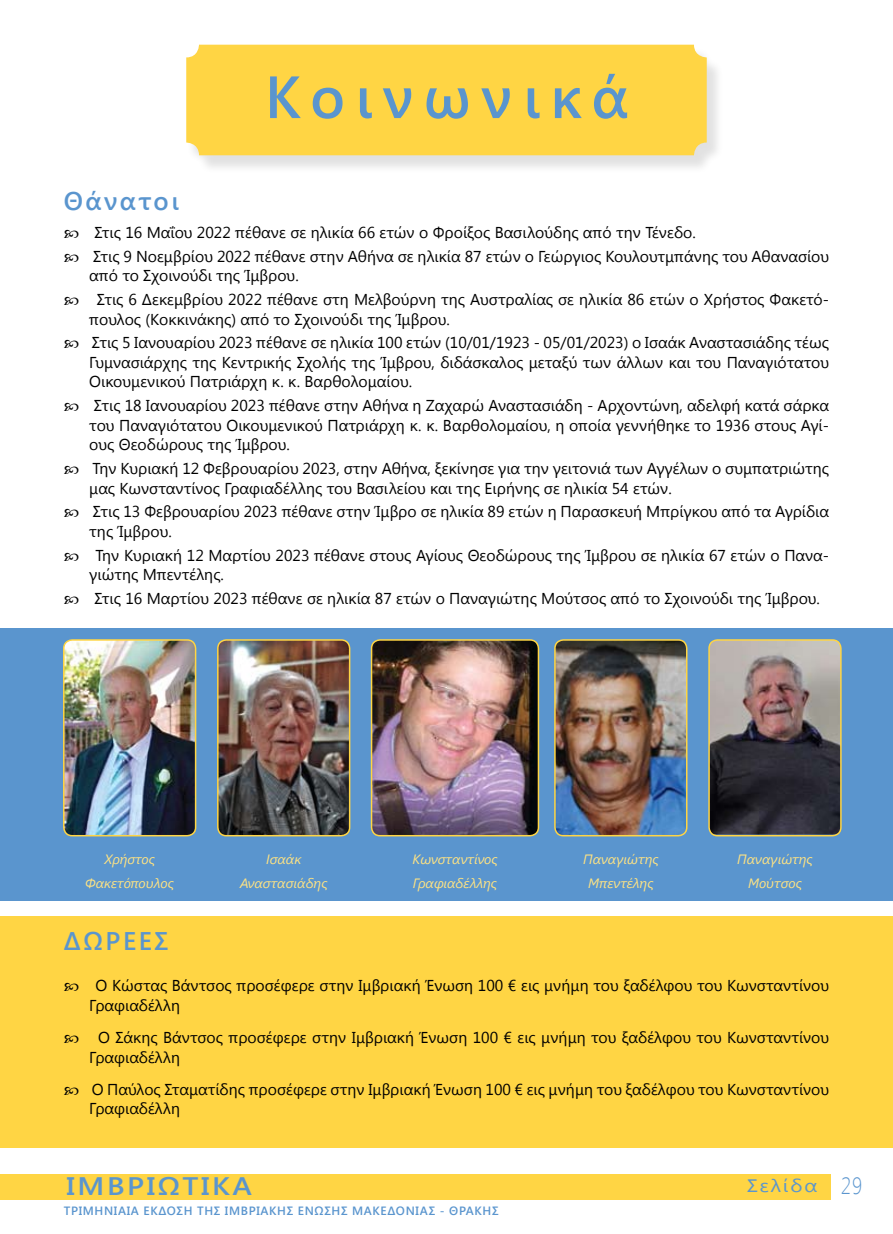
<style>
.page{position:relative;width:893px;height:1234px;background:#fff}
.page>*{position:absolute;margin:0;border:0;box-sizing:border-box;transform-origin:0 0}
.t1{font:600 59.4px "Segoe UI";letter-spacing:.18em;color:#5a95ce}
.t2{font:600 25.5px "Segoe UI";letter-spacing:.1em;color:#5a95ce}
.t3{font:600 25.2px "Segoe UI";letter-spacing:.09em;color:#5a95ce;scale:1.15 1}
.t4{font:18px "Segoe UI";letter-spacing:.09em;color:#5a95ce;scale:1.15 1}
.t5{font:15.75px/19.5px "Segoe UI";color:#000}
.t6{font:italic 13.5px/23.7px "Segoe UI";color:#ffe382;text-align:center}
.t7{font:600 12px "Segoe UI";letter-spacing:.055em;color:#5a95ce}
.s1{font-weight:300;font-size:23.4px}
</style>
<div class="page">
<div style="left:0;top:1173px;width:830px;height:25px;background:#ffd544"></div>
<div style="left:0;top:915px;width:893px;height:231px;background:#ffd544"></div>
<div style="left:186px;top:47px;width:544px;height:134px;background:#000;opacity:.12"></div>
<div style="left:186px;top:45px;width:521px;height:110px;background:#ffd544;border-radius:13px"></div>
<div style="left:0;top:628px;width:893px;height:272px;background:#5a95ce"></div>
<img style="left:64px;top:639px;width:132px;height:196px">
<div style="left:63px;top:639px;width:133px;height:197px;border:2px solid #ffd544;border-radius:9px"></div>
<img style="left:218px;top:639px;width:132px;height:196px">
<div style="left:217px;top:639px;width:133px;height:197px;border:2px solid #ffd544;border-radius:9px"></div>
<img style="left:372px;top:639px;width:166px;height:196px">
<div style="left:371px;top:639px;width:168px;height:197px;border:2px solid #ffd544;border-radius:9px"></div>
<img style="left:555px;top:639px;width:132px;height:196px">
<div style="left:554px;top:639px;width:133px;height:197px;border:2px solid #ffd544;border-radius:9px"></div>
<img style="left:709px;top:642px;width:132px;height:191px">
<div style="left:708px;top:639px;width:134px;height:197px;border:2px solid #ffd544;border-radius:9px"></div>
<h1 class="t1" style="left:265px;top:55px;width:364px">Κοινωνικά</h1>
<h2 class="t2" style="left:64px;top:183px;width:117px">Θάνατοι</h2>
<p class="t5" style="left:93px;top:220px;width:738px;line-height:23.7px">Στις 16 Μαΐου 2022 πέθανε σε ηλικία 66 ετών ο Φροίξος Βασιλούδης από την Τένεδο.<br>Στις 9 Νοεμβρίου 2022 πέθανε στην Αθήνα σε ηλικία 87 ετών ο Γεώργιος Κουλουτμπάνης του Αθανασίου</p>
<p class="t5" style="left:97px;top:263px;width:734px;line-height:23.7px;text-indent:-8px">από το Σχοινούδι της Ίμβρου.<br>Στις 6 Δεκεμβρίου 2022 πέθανε στη Μελβούρνη της Αυστραλίας σε ηλικία 86 ετών ο Χρήστος Φακετό-</p>
<p class="t5" style="left:89px;top:306px;width:741px;line-height:23.7px">πουλος (Κοκκινάκης) από το Σχοινούδι της Ίμβρου.<br>Στις 5 Ιανουαρίου 2023 πέθανε σε ηλικία 100 ετών (10/01/1923 - 05/01/2023) ο Ισαάκ Αναστασιάδης τέως</p>
<p class="t5" style="left:89px;top:352px;width:741px">Γυμνασιάρχης της Κεντρικής Σχολής της Ίμβρου, διδάσκαλος μεταξύ των άλλων και του Παναγιότατου<br>Οικουμενικού Πατριάρχη κ. κ. Βαρθολομαίου.</p>
<p class="t5" style="left:89px;top:395px;width:741px;text-align:justify">Στις 18 Ιανουαρίου 2023 πέθανε στην Αθήνα η Ζαχαρώ Αναστασιάδη - Αρχοντώνη, αδελφή κατά σάρκα του Παναγιότατου Οικουμενικού Πατριάρχη κ. κ. Βαρθολομαίου, η οποία γεννήθηκε το 1936 στους Αγί&shy;ους Θεοδώρους της Ίμβρου.</p>
<p class="t5" style="left:89px;top:458px;width:741px">Την Κυριακή 12 Φεβρουαρίου 2023, στην Αθήνα, ξεκίνησε για την γειτονιά των Αγγέλων ο συμπατριώτης μας Κωνσταντίνος Γραφιαδέλλης του Βασιλείου και της Ειρήνης σε ηλικία 54 ετών.</p>
<p class="t5" style="left:89px;top:501px;width:741px">Στις 13 Φεβρουαρίου 2023 πέθανε στην Ίμβρο σε ηλικία 89 ετών η Παρασκευή Μπρίγκου από τα Αγρίδια της Ίμβρου.</p>
<p class="t5" style="left:89px;top:544px;width:741px;text-indent:6px">Την Κυριακή 12 Μαρτίου 2023 πέθανε στους Αγίους Θεοδώρους της Ίμβρου σε ηλικία 67 ετών ο Πανα&shy;γιώτης Μπεντέλης.</p>
<p class="t5" style="left:94px;top:587px;width:727px">Στις 16 Μαρτίου 2023 πέθανε σε ηλικία 87 ετών ο Παναγιώτης Μούτσος από το Σχοινούδι της Ίμβρου.</p>
<p class="t6" style="left:85px;top:846px;width:90px">Χρήστος<br>Φακετόπουλος</p>
<p class="t6" style="left:240px;top:846px;width:89px">Ισαάκ<br>Αναστασιάδης</p>
<p class="t6" style="left:412px;top:846px;width:87px;text-align:left">Κωνσταντίνος<br>Γραφιαδέλλης</p>
<p class="t6" style="left:583px;top:846px;width:77px">Παναγιώτης<br>Μπεντέλης</p>
<p class="t6" style="left:737px;top:846px;width:77px">Παναγιώτης<br>Μούτσος</p>
<h2 class="t2" style="left:64px;top:923px;width:106px">ΔΩΡΕΕΣ</h2>
<p class="t5" style="left:89px;top:974px;width:741px;text-indent:6px">Ο Κώστας Βάντσος προσέφερε στην Ιμβριακή Ένωση 100 € εις μνήμη του ξαδέλφου του Κωνσταντίνου<br>Γραφιαδέλλη</p>
<p class="t5" style="left:89px;top:1026px;width:741px;text-indent:9px">Ο Σάκης Βάντσος προσέφερε στην Ιμβριακή Ένωση 100 € εις μνήμη του ξαδέλφου του Κωνσταντίνου<br>Γραφιαδέλλη</p>
<p class="t5" style="left:89px;top:1078px;width:741px">Ο Παύλος Σταματίδης προσέφερε στην Ιμβριακή Ένωση 100 € εις μνήμη του ξαδέλφου του Κωνσταντίνου<br>Γραφιαδέλλη</p>
<h3 class="t3" style="left:66px;top:1168px;width:163px">ΙΜΒΡΙΩΤΙΚΑ</h3>
<p class="t7" style="left:64px;top:1201px;width:436px">ΤΡΙΜΗΝΙΑΙΑ ΕΚΔΟΣΗ ΤΗΣ ΙΜΒΡΙΑΚΗΣ ΕΝΩΣΗΣ ΜΑΚΕΔΟΝΙΑΣ - ΘΡΑΚΗΣ</p>
<p class="t4" style="left:747px;top:1172px;width:101px">Σελίδα <span class="s1">29</span></p>
</div>
